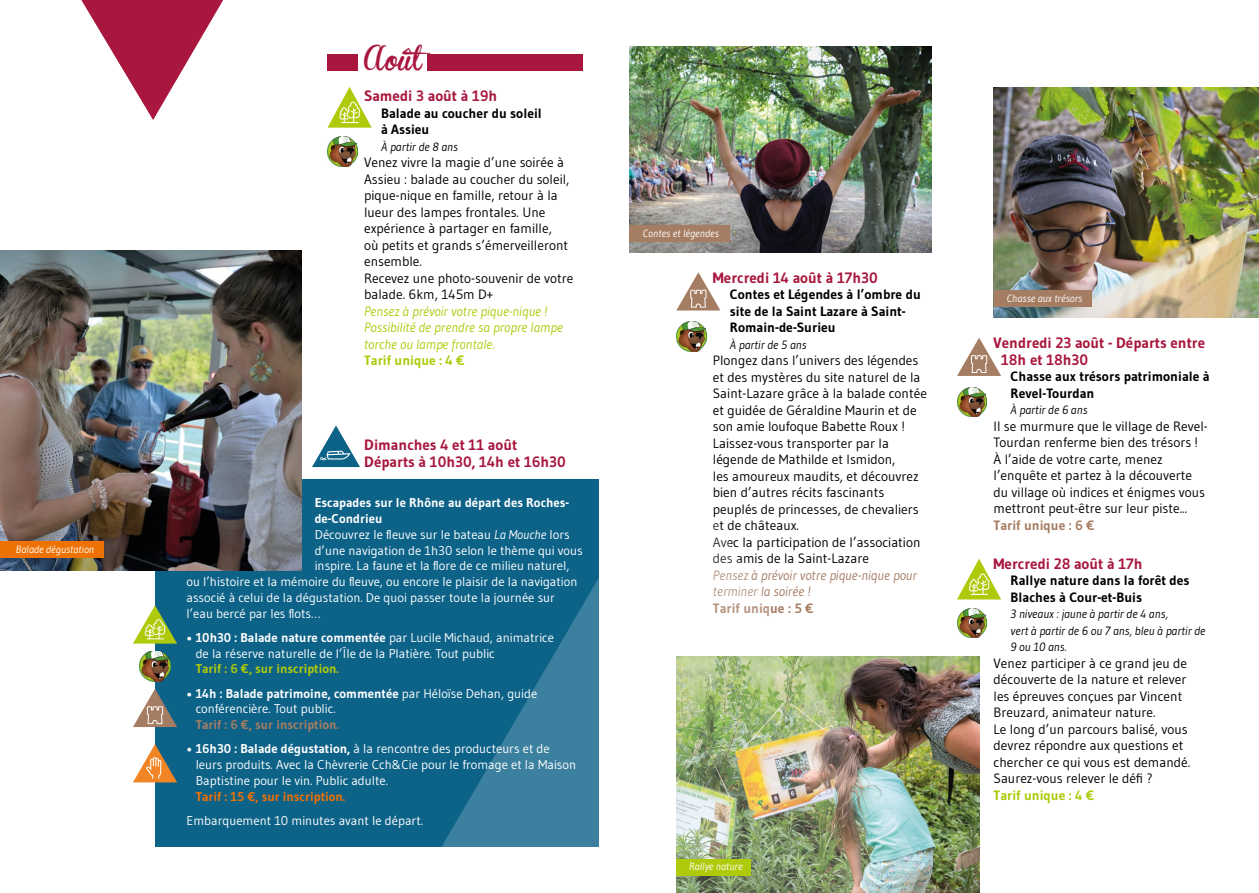
<style>
.page{position:relative;width:1259px;height:893px;background:#fff}
.page>*{position:absolute;margin:0;border:0;box-sizing:border-box;transform-origin:0 0}
.t1{font:24px "Brannboll Fet";color:#a8163d}
.t2{font:700 15px/16.5px "Gudea";color:#a8163d}
.t3{font:13.5px/16.5px "Gudea";color:#000}
.t4{font:700 13.5px/16.5px "Gudea";color:#000}
.t5{font:italic 13.5px/16.5px "Gudea";color:#afca0b}
.t6{font:italic 13.5px/16.5px "Gudea";color:#a57d63}
.t7{font:700 13.5px "Gudea";color:#afca0b}
.t8{font:700 13.5px "Gudea";color:#a57d63}
.t9{font:12.75px/15.8px "Gudea";color:#fff}
.t10{font:700 12.75px "Gudea";color:#fff}
.t11{font:700 12.75px "Gudea";color:#ee7203}
.t12{font:700 12.75px "Gudea";color:#afca0b}
.t13{font:700 12.75px "Gudea";color:#a57d63}
.t14{font:italic 12px/16.5px "Gudea";color:#000}
.t15{font:italic 10.5px "Gudea";color:#fff}
.s1{font-style:italic}
.s2{font-weight:700}
</style>
<div class="page">
<svg style="left:327px;top:120px;width:45px;height:8px"></svg>
<img style="left:327px;top:136px;width:30px;height:30px">
<div style="left:427px;top:54px;width:156px;height:16px;background:#a8163d"></div>
<img style="left:629px;top:47px;width:302px;height:205px">
<img style="left:994px;top:87px;width:265px;height:231px">
<img style="left:969px;top:657px;width:10px;height:236px">
<svg style="left:969px;top:559px;width:32px;height:40px"></svg>
<img style="left:969px;top:608px;width:17px;height:30px">
<svg style="left:957px;top:338px;width:44px;height:38px"></svg>
<svg style="left:676px;top:272px;width:44px;height:39px"></svg>
<img style="left:957px;top:387px;width:29px;height:30px">
<img style="left:676px;top:322px;width:30px;height:29px">
<div style="left:155px;top:479px;width:443px;height:367px;background:#0d6288"></div>
<img style="left:0;top:251px;width:302px;height:319px">
<svg style="left:133px;top:605px;width:44px;height:39px"></svg>
<img style="left:140px;top:651px;width:30px;height:31px">
<svg style="left:133px;top:744px;width:44px;height:38px"></svg>
<svg style="left:133px;top:689px;width:44px;height:38px"></svg>
<svg style="left:312px;top:425px;width:48px;height:42px"></svg>
<svg style="left:81px;top:0;width:421px;height:120px"></svg>
<div style="left:0;top:541px;width:103px;height:17px;background:#ee7203"></div>
<div style="left:629px;top:225px;width:101px;height:16px;background:#a57d63"></div>
<div style="left:994px;top:290px;width:97px;height:17px;background:#a57d63"></div>
<img style="left:385px;top:479px;width:584px;height:414px">
<div style="left:676px;top:859px;width:75px;height:16px;background:#afca0b"></div>
<p class="t15" style="left:16px;top:543px;width:80px">Balade dégustation</p>
<h1 class="t1" style="left:364px;top:47px;width:77px">Août</h1>
<p class="t2" style="left:364px;top:88px;width:135px">Samedi 3 août à 19h</p>
<p class="t4" style="left:381px;top:105px;width:162px">Balade au coucher du soleil à Assieu</p>
<p class="t14" style="left:381px;top:138px;width:78px">À partir de 8 ans</p>
<p class="t3" style="left:364px;top:154px;width:211px">Venez vivre la magie d’une soirée à<br>Assieu : balade au coucher du soleil, pique-nique en famille, retour à la lueur des lampes frontales. Une expérience à partager en famille,<br>où petits et grands s’émerveilleront ensemble.<br>Recevez une photo-souvenir de votre balade. 6km, 145m D+</p>
<p class="t5" style="left:364px;top:303px;width:201px">Pensez à prévoir votre pique-nique !<br>Possibilité de prendre sa propre lampe torche ou lampe frontale.</p>
<p class="t7" style="left:364px;top:352px;width:102px">Tarif unique : 4 €</p>
<p class="t2" style="left:364px;top:436px;width:203px">Dimanches 4 et 11 août<br>Départs à 10h30, 14h et 16h30</p>
<p class="t10" style="left:315px;top:495px;width:256px">Escapades sur le Rhône au départ des Roches-</p>
<p class="t10" style="left:315px;top:511px;width:69px">de-Condrieu</p>
<p class="t9" style="left:315px;top:526px;width:256px">Découvrez le fleuve sur le bateau <span class="s1">La Mouche</span> lors</p>
<p class="t9" style="left:315px;top:542px;width:269px">d’une navigation de 1h30 selon le thème qui vous</p>
<p class="t9" style="left:315px;top:558px;width:256px">inspire. La faune et la flore de ce milieu naturel,</p>
<p class="t9" style="left:186px;top:573px;width:392px">ou l’histoire et la mémoire du fleuve, ou encore le plaisir de la navigation</p>
<p class="t9" style="left:186px;top:589px;width:370px">associé à celui de la dégustation. De quoi passer toute la journée sur</p>
<p class="t9" style="left:186px;top:605px;width:136px">l’eau bercé par les flots…</p>
<p class="t9" style="left:196px;top:629px;width:360px;text-indent:-9px"><span class="s2">• 10h30 : Balade nature commentée</span> par Lucile Michaud, animatrice de la réserve naturelle de l’Île de la Platière. Tout public</p>
<p class="t12" style="left:196px;top:661px;width:145px">Tarif : 6 €, sur inscription.</p>
<p class="t9" style="left:196px;top:685px;width:343px;text-indent:-9px"><span class="s2">• 14h : Balade patrimoine, commentée</span> par Héloïse Dehan, guide conférencière. Tout public.</p>
<p class="t13" style="left:196px;top:717px;width:145px">Tarif : 6 €, sur inscription.</p>
<p class="t9" style="left:196px;top:741px;width:382px;text-indent:-9px"><span class="s2">• 16h30 : Balade dégustation,</span> à la rencontre des producteurs et de leurs produits. Avec la Chèvrerie Cch&amp;Cie pour le fromage et la Maison<br>Baptistine pour le vin. Public adulte.</p>
<p class="t11" style="left:196px;top:788px;width:151px">Tarif : 15 €, sur inscription.</p>
<p class="t9" style="left:186px;top:812px;width:238px">Embarquement 10 minutes avant le départ.</p>
<p class="t15" style="left:643px;top:226px;width:78px">Contes et légendes</p>
<p class="t2" style="left:713px;top:269px;width:166px">Mercredi 14 août à 17h30</p>
<p class="t4" style="left:730px;top:286px;width:192px">Contes et Légendes à l’ombre du site de la Saint Lazare à Saint-<br>Romain-de-Surieu</p>
<p class="t14" style="left:730px;top:336px;width:78px">À partir de 5 ans</p>
<p class="t3" style="left:713px;top:352px;width:216px">Plongez dans l’univers des légendes et des mystères du site naturel de la Saint-Lazare grâce à la balade contée et guidée de Géraldine Maurin et de son amie loufoque Babette Roux !<br>Laissez-vous transporter par la légende de Mathilde et Ismidon,<br>les amoureux maudits, et découvrez bien d’autres récits fascinants peuplés de princesses, de chevaliers et de châteaux.<br>Avec la participation de l’association des amis de la Saint-Lazare</p>
<p class="t6" style="left:713px;top:566px;width:206px">Pensez à prévoir votre pique-nique pour terminer la soirée !</p>
<p class="t8" style="left:713px;top:599px;width:102px">Tarif unique : 5 €</p>
<p class="t15" style="left:689px;top:860px;width:55px">Rallye nature</p>
<p class="t15" style="left:1006px;top:292px;width:77px">Chasse aux trésors</p>
<p class="t2" style="left:1001px;top:334px;width:206px;text-indent:-8px">Vendredi 23 août - Départs entre<br>18h et 18h30</p>
<p class="t4" style="left:1010px;top:368px;width:201px">Chasse aux trésors patrimoniale à<br>Revel-Tourdan</p>
<p class="t14" style="left:1010px;top:401px;width:78px">À partir de 6 ans</p>
<p class="t3" style="left:993px;top:417px;width:216px">Il se murmure que le village de Revel-Tourdan renferme bien des trésors !<br>À l’aide de votre carte, menez l’enquête et partez à la découverte du village où indices et énigmes vous mettront peut-être sur leur piste...</p>
<p class="t8" style="left:993px;top:516px;width:103px">Tarif unique : 6 €</p>
<p class="t2" style="left:993px;top:555px;width:150px">Mercredi 28 août à 17h</p>
<p class="t4" style="left:1010px;top:572px;width:180px">Rallye nature dans la forêt des<br>Blaches à Cour-et-Buis</p>
<p class="t14" style="left:1010px;top:606px;width:196px">3 niveaux : jaune à partir de 4 ans,<br>vert à partir de 6 ou 7 ans, bleu à partir de<br>9 ou 10 ans.</p>
<p class="t3" style="left:993px;top:655px;width:198px">Venez participer à ce grand jeu de découverte de la nature et relever les épreuves conçues par Vincent<br>Breuzard, animateur nature.<br>Le long d’un parcours balisé, vous devrez répondre aux questions et chercher ce qui vous est demandé.<br>Saurez-vous relever le défi ?</p>
<p class="t7" style="left:993px;top:787px;width:102px">Tarif unique : 4 €</p>
</div>
